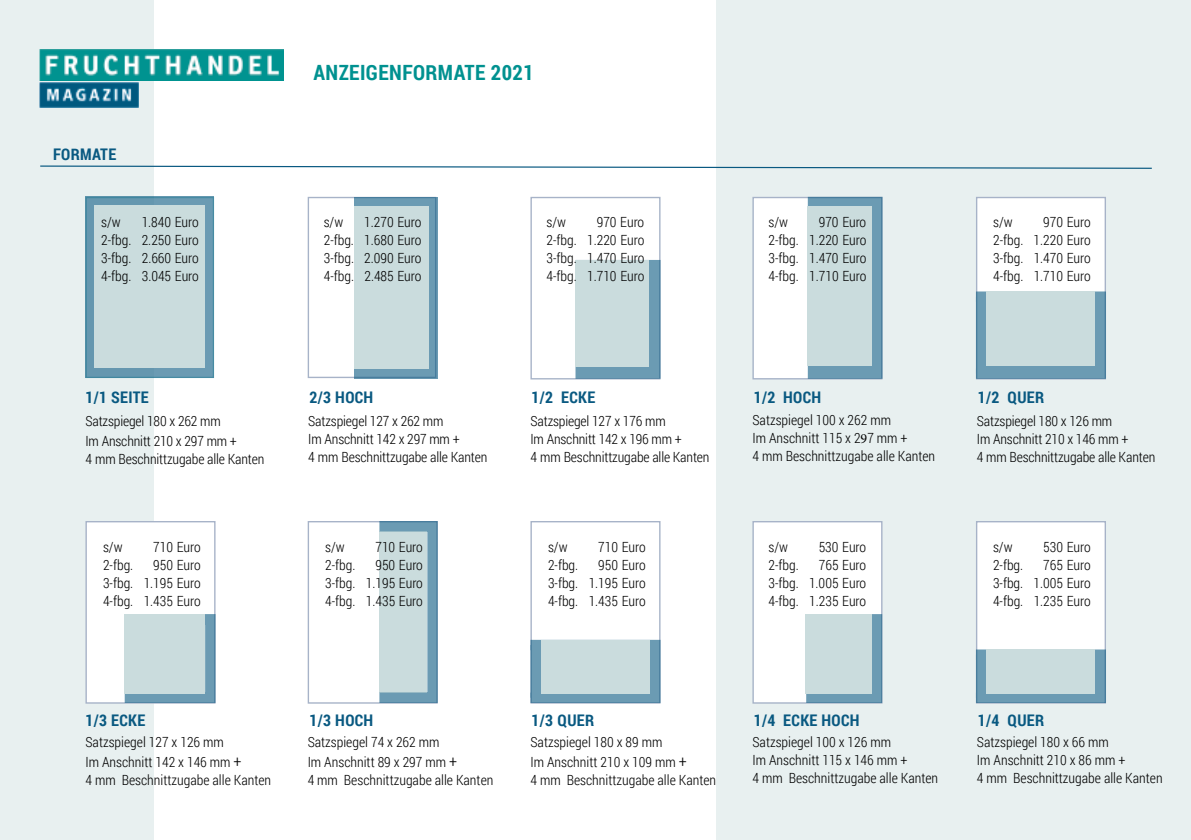
<style>
.page{position:relative;width:1191px;height:840px;background:#fff}
.page>*{position:absolute;margin:0;border:0;box-sizing:border-box;transform-origin:0 0}
.t1{font:700 21px "Roboto Condensed";letter-spacing:.02em;color:#009190}
.t2{font:700 16px "Roboto Condensed";letter-spacing:.02em;color:#095981}
.t3{font:300 14px/18px "Roboto Condensed";color:#000}
.s1{font-family:"Minion Pro";font-weight:400}
.s2{font-size:16px}
</style>
<div class="page">
<div style="left:716px;top:0;width:475px;height:839px;background:#e8f0f0"></div>
<div style="left:0;top:0;width:154px;height:839px;background:#e8f0f0"></div>
<svg style="left:40px;top:165px;width:1112px;height:4px"></svg>
<div style="left:530px;top:197px;width:130px;height:182px;background:#fff;border:1px solid #a7b3c8"></div>
<svg style="left:573px;top:260px;width:87px;height:118px;background:#7ba5ba"></svg>
<div style="left:575px;top:260px;width:74px;height:106px;background:#cadcdd"></div>
<div style="left:976px;top:197px;width:130px;height:182px;background:#fff;border:1px solid #a7b3c8"></div>
<svg style="left:975px;top:291px;width:131px;height:87px;background:#6b9bb3"></svg>
<div style="left:986px;top:291px;width:109px;height:75px;background:#cadcdd"></div>
<div style="left:308px;top:197px;width:128px;height:181px;background:#fff;border:1px solid #a7b3c8"></div>
<div style="left:354px;top:197px;width:83px;height:181px;background:linear-gradient(to right,#6b9bb3,#6b9bb3)"></div>
<div style="left:354px;top:206px;width:75px;height:162px;background:#cadcdd"></div>
<div style="left:85px;top:197px;width:129px;height:180px;background:linear-gradient(to right,#6396ae,#6c9cb4)"></div>
<div style="left:94px;top:205px;width:110px;height:163px;background:#cadcdd"></div>
<div style="left:752px;top:197px;width:130px;height:182px;background:#fff;border:1px solid #a7b3c8"></div>
<svg style="left:806px;top:197px;width:76px;height:181px;background:#75a1b7"></svg>
<div style="left:808px;top:206px;width:64px;height:160px;background:#cadcdd"></div>
<div style="left:308px;top:520px;width:130px;height:183px;background:#fff;border:1px solid #a7b3c8"></div>
<svg style="left:377px;top:520px;width:61px;height:182px;background:#b2cbd3"></svg>
<div style="left:530px;top:520px;width:130px;height:183px;background:#fff;border:1px solid #a7b3c8"></div>
<svg style="left:530px;top:639px;width:130px;height:63px;background:#719fb5"></svg>
<div style="left:541px;top:639px;width:108px;height:54px;background:#cadcdd"></div>
<div style="left:85px;top:520px;width:130px;height:183px;background:#fff;border:1px solid #a7b3c8"></div>
<svg style="left:123px;top:613px;width:92px;height:89px;background:#7ba5ba"></svg>
<div style="left:125px;top:613px;width:80px;height:80px;background:#cadcdd"></div>
<div style="left:752px;top:520px;width:130px;height:183px;background:#fff;border:1px solid #a7b3c8"></div>
<svg style="left:804px;top:613px;width:78px;height:89px;background:#7ba5ba"></svg>
<div style="left:806px;top:613px;width:66px;height:80px;background:#cadcdd"></div>
<div style="left:976px;top:520px;width:130px;height:183px;background:#fff;border:1px solid #a7b3c8"></div>
<svg style="left:975px;top:649px;width:131px;height:53px;background:#709eb5"></svg>
<div style="left:986px;top:649px;width:109px;height:44px;background:#cadcdd"></div>
<img style="left:40px;top:50px;width:243px;height:30px">
<img style="left:40px;top:83px;width:99px;height:24px">
<p class="t2" style="left:53px;top:143px;width:65px">FORMATE</p>
<p class="t3" style="left:101px;top:212px;width:99px;text-align:justify;text-indent:41px">1.840 Euro 2-fbg. 2.250 Euro 3-fbg. 2.660 Euro 4-fbg. 3.045 Euro</p>
<p class="t3" style="left:101px;top:212px;width:21px">s/w</p>
<h1 class="t1" style="left:313px;top:58px;width:222px">ANZEIGENFORMATE 2021</h1>
<p class="t3" style="left:324px;top:212px;width:99px;text-align:justify;text-indent:41px">1.270 Euro 2-fbg. 1.680 Euro 3-fbg. 2.090 Euro 4-fbg. 2.485 Euro</p>
<p class="t3" style="left:324px;top:212px;width:21px">s/w</p>
<p class="t3" style="left:546px;top:212px;width:99px;text-align:justify;text-indent:50px">970 Euro 2-fbg. 1.220 Euro 3-fbg. 1.470 Euro 4-fbg. 1.710 Euro</p>
<p class="t3" style="left:768px;top:212px;width:21px">s/w</p>
<p class="t3" style="left:768px;top:212px;width:99px;text-align:justify;text-indent:50px">970 Euro 2-fbg. 1.220 Euro 3-fbg. 1.470 Euro 4-fbg. 1.710 Euro</p>
<p class="t3" style="left:993px;top:212px;width:21px">s/w</p>
<p class="t3" style="left:993px;top:212px;width:99px;text-align:justify;text-indent:50px">970 Euro 2-fbg. 1.220 Euro 3-fbg. 1.470 Euro 4-fbg. 1.710 Euro</p>
<p class="t3" style="left:546px;top:212px;width:21px">s/w</p>
<p class="t2" style="left:85px;top:385px;width:65px">1/1 SEITE</p>
<p class="t2" style="left:309px;top:385px;width:65px">2/3 HOCH</p>
<p class="t2" style="left:531px;top:385px;width:65px">1/2 ECKE</p>
<p class="t2" style="left:977px;top:385px;width:68px">1/2 QUER</p>
<p class="t2" style="left:753px;top:385px;width:69px">1/2 HOCH</p>
<p class="t3" style="left:752px;top:410px;width:184px">Satzspiegel 100 x 262 mm<br>Im Anschnitt 115 x 2<span class="s1">9</span>7 mm +<br>4 mm Beschnittzugabe alle Kanten</p>
<p class="t3" style="left:977px;top:411px;width:180px">Satzspiegel 180 x 126 mm<br>Im Anschnitt 210 x 146 mm +<br>4 mm Beschnittzugabe alle Kanten</p>
<p class="t3" style="left:85px;top:410px;width:153px;line-height:20px">Satzspiegel 180 x 262 mm<br>Im Anschnitt 210 x 297 mm +</p>
<p class="t3" style="left:85px;top:449px;width:180px">4 mm Beschnittzugabe alle Kanten</p>
<p class="t3" style="left:308px;top:411px;width:181px">Satzspiegel 127 x 262 mm<br>Im Anschnitt 142 x 297 mm +<br>4 mm Beschnittzugabe alle Kanten</p>
<p class="t3" style="left:530px;top:411px;width:181px">Satzspiegel 127 x 176 mm<br>Im Anschnitt 142 x 196 mm +<br>4 mm Beschnittzugabe alle Kanten</p>
<p class="t3" style="left:103px;top:537px;width:21px">s/w</p>
<p class="t3" style="left:153px;top:537px;width:49px">710 Euro</p>
<p class="t3" style="left:103px;top:555px;width:32px">2-fbg.</p>
<p class="t3" style="left:103px;top:555px;width:99px;text-align:justify;text-indent:50px">950 Euro 3-fbg. 1.195 Euro 4-fbg. 1.435 Euro</p>
<p class="t3" style="left:325px;top:537px;width:21px">s/w</p>
<p class="t3" style="left:375px;top:537px;width:49px">710 Euro</p>
<p class="t3" style="left:325px;top:555px;width:32px">2-fbg.</p>
<p class="t3" style="left:325px;top:555px;width:99px;text-align:justify;text-indent:50px">950 Euro 3-fbg. 1.195 Euro 4-fbg. 1.435 Euro</p>
<p class="t3" style="left:548px;top:537px;width:21px">s/w</p>
<p class="t3" style="left:598px;top:537px;width:49px">710 Euro</p>
<p class="t3" style="left:548px;top:555px;width:32px">2-fbg.</p>
<p class="t3" style="left:548px;top:555px;width:99px;text-align:justify;text-indent:50px">950 Euro 3-fbg. 1.195 Euro 4-fbg. 1.435 Euro</p>
<p class="t3" style="left:768px;top:537px;width:21px">s/w</p>
<p class="t3" style="left:818px;top:537px;width:49px">530 Euro</p>
<p class="t3" style="left:768px;top:555px;width:32px">2-fbg.</p>
<p class="t3" style="left:768px;top:555px;width:99px;text-align:justify;text-indent:50px">765 Euro 3-fbg. 1.005 Euro 4-fbg. 1.235 Euro</p>
<p class="t3" style="left:993px;top:537px;width:21px">s/w</p>
<p class="t3" style="left:1043px;top:537px;width:49px">530 Euro</p>
<p class="t3" style="left:993px;top:555px;width:32px">2-fbg.</p>
<p class="t3" style="left:993px;top:555px;width:99px;text-align:justify;text-indent:50px">765 Euro 3-fbg. 1.005 Euro 4-fbg. 1.235 Euro</p>
<p class="t2" style="left:85px;top:708px;width:61px">1/3 ECKE</p>
<p class="t2" style="left:309px;top:708px;width:65px">1/3 HOCH</p>
<p class="t2" style="left:531px;top:708px;width:64px">1/3 QUER</p>
<p class="t2" style="left:753px;top:708px;width:107px">1/4 ECKE HOCH</p>
<p class="t2" style="left:977px;top:708px;width:68px">1/4 QUER</p>
<p class="t3" style="left:85px;top:731px;width:157px;line-height:20px">Satzspiegel 127 x 126 mm<br>Im Anschnitt 142 x 146 mm <span class="s2">+</span></p>
<p class="t3" style="left:85px;top:770px;width:187px">4 mm Beschnittzugabe alle Kanten</p>
<p class="t3" style="left:308px;top:731px;width:151px;line-height:20px">Satzspiegel 74 x 262 mm<br>Im Anschnitt 89 x 297 mm <span class="s2">+</span></p>
<p class="t3" style="left:308px;top:770px;width:187px">4 mm Beschnittzugabe alle Kanten</p>
<p class="t3" style="left:530px;top:731px;width:158px;line-height:20px">Satzspiegel 180 x 89 mm<br>Im Anschnitt 210 x 109 mm <span class="s2">+</span></p>
<p class="t3" style="left:530px;top:770px;width:187px">4 mm Beschnittzugabe alle Kanten</p>
<p class="t3" style="left:752px;top:732px;width:187px">Satzspiegel 100 x 126 mm<br>Im Anschnitt 115 x 146 mm +<br>4 mm Beschnittzugabe alle Kanten</p>
<p class="t3" style="left:977px;top:732px;width:187px">Satzspiegel 180 x 66 mm<br>Im Anschnitt 210 x 86 mm +<br>4 mm Beschnittzugabe alle Kanten</p>
</div>
